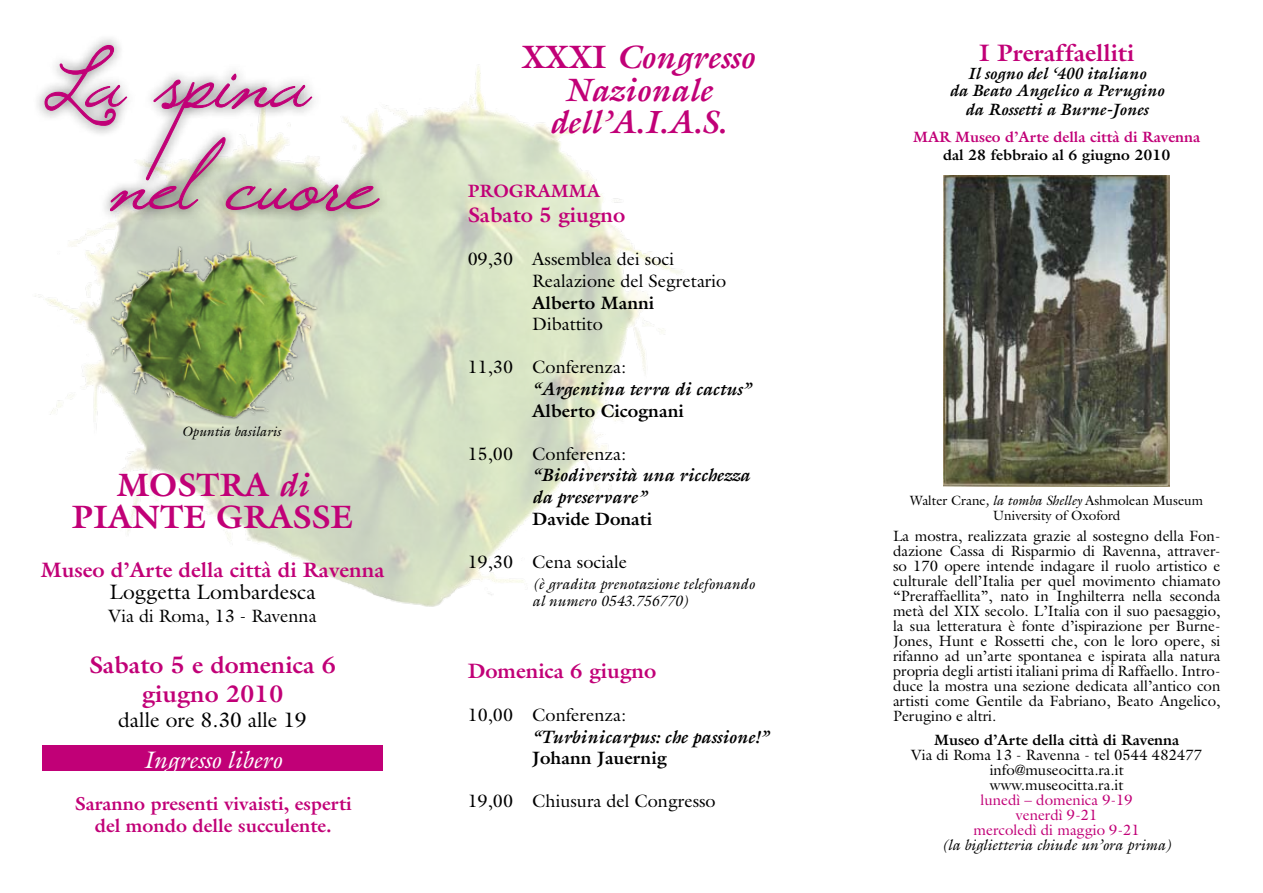
<style>
.page{position:relative;width:1263px;height:893px;background:#fff}
.page>*{position:absolute;margin:0;border:0;box-sizing:border-box;transform-origin:0 0}
.t1{font:113.4px/102.1px "Windsong";color:#c10077;text-align:center}
.t2{font:italic 700 32.7px/32.7px "Galliard";color:#c10077;text-align:center}
.t3{font:700 32.7px/32.7px "Galliard";color:#c10077}
.t4{font:700 24px/28.8px "Galliard";color:#c10077;text-align:center}
.t5{font:italic 24px "Galliard";color:#fff}
.t6{font:700 21px "Galliard";color:#c10077}
.t7{font:21px "Galliard";color:#000}
.t8{font:700 18.9px/22.6px "Galliard";color:#c10077;text-align:center}
.t9{font:18px/21.6px "Galliard";color:#000}
.t10{font:italic 700 18px/21.6px "Galliard";color:#000}
.t11{font:700 18px "Galliard";color:#000}
.t12{font:700 18px "Galliard";color:#c10077}
.t13{font:italic 700 16.5px/16.5px "Galliard";color:#000;text-align:center}
.t14{font:15px/15px "Galliard";color:#000;text-align:justify}
.t15{font:italic 15px/16.5px "Galliard";color:#000}
.t16{font:700 15px "Galliard";color:#000}
.t17{font:15px/15px "Galliard";color:#c10077;text-align:center}
.t18{font:700 15px "Galliard";color:#c10077}
.t19{font:13.5px/15px "Galliard";color:#000;text-align:center}
.t20{font:italic 13.5px "Galliard";color:#000}
.s1{font-style:italic}
.s2{font-style:normal}
</style>
<div class="page">
<img style="left:50px;top:116px;width:632px;height:491px">
<img style="left:943px;top:175px;width:227px;height:311px">
<div style="left:32px;top:32px;width:538px;height:326px;background:#000;opacity:.75"></div>
<svg style="left:44px;top:45px;width:336px;height:167px"></svg>
<div style="left:43px;top:746px;width:340px;height:25px;background:#c10077"></div>
<div style="left:109px;top:239px;width:224px;height:194px;background:#000;opacity:.75"></div>
<img style="left:112px;top:241px;width:215px;height:186px">
<h1 class="t1" style="left:43px;top:16px;width:333px">La spina nel cuore</h1>
<p class="t20" style="left:182px;top:423px;width:100px">Opuntia basilaris</p>
<h2 class="t3" style="left:72px;top:468px;width:238px;text-indent:45px">Mostra <span class="s1">di </span>piante grass</h2>
<h2 class="t3" style="left:330px;top:500px;width:24px">e</h2>
<h3 class="t6" style="left:41px;top:556px;width:345px">Museo d’Arte della città di Ravenna</h3>
<h3 class="t7" style="left:110px;top:579px;width:207px">Loggetta Lombardesca</h3>
<p class="t9" style="left:109px;top:604px;width:209px">Via di Roma, 13 - Ravenna</p>
<h3 class="t4" style="left:89px;top:650px;width:249px">Sabato 5 e domenica 6 giugno 2010</h3>
<h3 class="t7" style="left:118px;top:706px;width:190px">dalle ore 8.30 alle 19</h3>
<h3 class="t5" style="left:143px;top:744px;width:140px">Ingresso libero</h3>
<p class="t8" style="left:75px;top:792px;width:279px">Saranno presenti vivaisti, esperti del mondo delle succulente.</p>
<h2 class="t2" style="left:522px;top:40px;width:234px"><span class="s2">XXXI</span> Congresso<br>Nazionale dell’A.I.A.S.</h2>
<p class="t12" style="left:468px;top:179px;width:73px">Programma</p>
<h3 class="t6" style="left:468px;top:201px;width:159px">Sabato 5 giugno</h3>
<p class="t9" style="left:532px;top:248px;width:195px;text-indent:-64px">09,30 Assemblea dei soci<br>Realazione del Segretario</p>
<p class="t11" style="left:532px;top:291px;width:124px">Alberto Manni</p>
<p class="t9" style="left:532px;top:313px;width:72px">Dibattito</p>
<p class="t9" style="left:468px;top:356px;width:160px">11,30 Conferenza:</p>
<p class="t10" style="left:532px;top:378px;width:220px">“Argentina terra di cactus”</p>
<p class="t11" style="left:532px;top:399px;width:153px">Alberto Cicognani</p>
<p class="t9" style="left:468px;top:442px;width:160px">15,00 Conferenza:</p>
<p class="t10" style="left:532px;top:464px;width:219px">“Biodiversità una ricchezza da preservare”</p>
<p class="t11" style="left:532px;top:507px;width:121px">Davide Donati</p>
<p class="t9" style="left:468px;top:550px;width:161px">19,30 Cena sociale</p>
<p class="t15" style="left:532px;top:576px;width:224px">(è gradita prenotazione telefonando al numero 0543.756770)</p>
<h3 class="t6" style="left:468px;top:657px;width:190px">Domenica 6 giugno</h3>
<p class="t9" style="left:468px;top:704px;width:160px">10,00 Conferenza:</p>
<p class="t10" style="left:532px;top:726px;width:238px">“Turbinicarpus: che passione!”</p>
<p class="t11" style="left:532px;top:746px;width:136px">Johann Jauernig</p>
<p class="t9" style="left:468px;top:790px;width:249px">19,00 Chiusura del Congresso</p>
<h3 class="t4" style="left:979px;top:38px;width:156px">I Preraffaelliti</h3>
<p class="t13" style="left:949px;top:65px;width:216px">Il sogno del ‘400 italiano<br>da Beato Angelico a Perugino</p>
<p class="t13" style="left:965px;top:101px;width:184px">da Rossetti a Burne-Jones</p>
<p class="t18" style="left:913px;top:127px;width:289px">MAR Museo d’Arte della città di Ravenna</p>
<p class="t16" style="left:943px;top:145px;width:229px">dal 28 febbraio al 6 giugno 2010</p>
<p class="t19" style="left:910px;top:493px;width:294px">Walter Crane<span class="s1">, la tomba Shelley</span> Ashmolean Museum<br>University of Oxoford</p>
<p class="t14" style="left:893px;top:528px;width:329px">La mostra, realizzata grazie al sostegno della Fon&shy;dazione Cassa di Risparmio di Ravenna, attraver&shy;so 170 opere intende indagare il ruolo artistico e culturale dell’Italia per quel movimento chiamato “Preraffaellita”, nato in Inghilterra nella seconda metà del XIX secolo. L’Italia con il suo paesaggio, la sua letteratura è fonte d’ispirazione per Burne-Jones, Hunt e Rossetti che, con le loro opere, si rifanno ad un’arte spontanea e ispirata alla natura propria degli artisti italiani prima di Raffaello. Intro&shy;duce la mostra una sezione dedicata all’antico con artisti come Gentile da Fabriano, Beato Angelico, Perugino e altri.</p>
<p class="t16" style="left:934px;top:730px;width:247px">Museo d’Arte della città di Ravenna</p>
<p class="t14" style="left:911px;top:747px;width:293px;text-align:center">Via di Roma 13 - Ravenna - tel 0544 482477 info@museocitta.ra.it<br>www.museocitta.ra.it</p>
<p class="t17" style="left:973px;top:792px;width:168px">lunedì – domenica 9-19 venerdì 9-21<br>mercoledì di maggio 9-21</p>
<p class="t15" style="left:941px;top:837px;width:232px">(la biglietteria chiude un’ora prima)</p>
</div>
